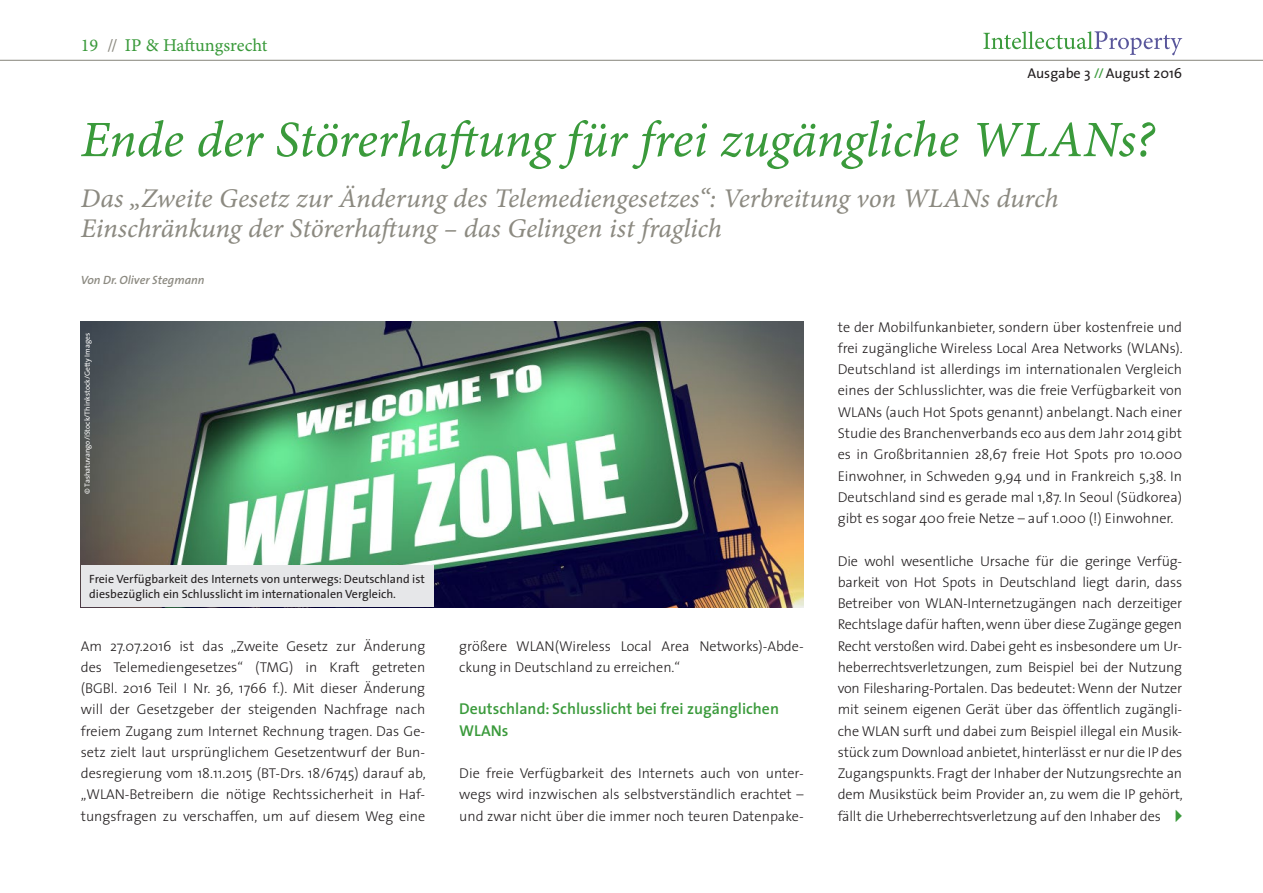
<style>
.page{position:relative;width:1263px;height:893px;background:#fff}
.page>*{position:absolute;margin:0;border:0;box-sizing:border-box;transform-origin:0 0}
.Titel_1{font:51px "Minion Pro It Capt";letter-spacing:-.005em;color:#3a9a3b}
.Titel_2{font:27px/30px "Minion Pro It Capt";letter-spacing:-.005em;color:#8c8a81}
.Seitentitel{font:18px "Minion Pro Capt";letter-spacing:-.005em;color:#3a9a3b}
.Titel_3{font:600 15.75px/21.3px "The Sans";color:#3a9a3b}
.Bodytext{font:300 14.25px/21.3px "The Sans";color:#231f20;text-align:justify}
.t1{font:14.25px "The Sans";color:#231f20}
.Bildunterschrift_gro{font:12px/15px "The Sans";color:#231f20}
.Autor{font:italic 600 12px "The Sans";color:#8c8a81}
.Foto-Quelle{font:7.5px "The Sans";color:#fff}
.s1{color:#8c8a81}
.s2{color:#3a9a3b}
</style>
<div class="page">
<img style="left:81px;top:321px;width:723px;height:286px">
<div style="left:81px;top:566px;width:353px;height:41px;background:#e6e7e9"></div>
<hr style="left:0;top:60px;width:1263px;height:1px;background:#8c8a81">
<svg style="left:983px;top:31px;width:199px;height:24px"></svg>
<p class="Seitentitel" style="left:81px;top:33px;width:188px">19 <span class="s1">//</span> IP &amp; Haftungsrecht</p>
<p class="t1" style="left:1027px;top:62px;width:156px">Ausgabe 3 <span class="s2">//</span> August 2016</p>
<p class="Titel_1" style="left:81px;top:104px;width:1075px">Ende der Störerhaftung für frei zugängliche WLANs?</p>
<p class="Titel_2" style="left:81px;top:184px;width:979px">Das „Zweite Gesetz zur Änderung des Telemediengesetzes“: Verbreitung von WLANs durch<br>Einschränkung der Störerhaftung – das Gelingen ist fraglich</p>
<p class="Autor" style="left:81px;top:270px;width:125px">Von Dr. Oliver Stegmann</p>
<p class="Foto-Quelle" style="left:81px;top:494px;width:163px;rotate:-90deg">© Tashatuvango/iStock/Thinkstock/Getty Images</p>
<p class="Bildunterschrift_gro" style="left:89px;top:571px;width:337px">Freie Verfügbarkeit des Internets von unterwegs: Deutschland ist diesbezüglich ein Schlusslicht im internationalen Vergleich.</p>
<p class="Bodytext" style="left:81px;top:635px;width:347px">Am 27.07.2016 ist das „Zweite Gesetz zur Änderung des Telemediengesetzes“ (TMG) in Kraft getreten (BGBl. 2016 Teil I Nr. 36, 1766 f.). Mit dieser Änderung will der Gesetzgeber der steigenden Nachfrage nach freiem Zugang zum Internet Rechnung tragen. Das Ge&shy;setz zielt laut ursprünglichem Gesetzentwurf der Bun&shy;desregierung vom 18.11.2015 (BT-Drs. 18/6745) darauf ab, „WLAN-Betreibern die nötige Rechtssicherheit in Haf&shy;tungsfragen zu verschaffen, um auf diesem Weg eine</p>
<p class="Bodytext" style="left:459px;top:635px;width:346px">größere WLAN(Wireless Local Area Networks)-Abde&shy;ckung in Deutschland zu erreichen.“</p>
<p class="Titel_3" style="left:459px;top:698px;width:321px">Deutschland: Schlusslicht bei frei zugänglichen<br>WLANs</p>
<p class="Bodytext" style="left:459px;top:762px;width:346px">Die freie Verfügbarkeit des Internets auch von unter&shy;wegs wird inzwischen als selbstverständlich erachtet – und zwar nicht über die immer noch teuren Datenpake-</p>
<p class="Bodytext" style="left:838px;top:316px;width:346px">te der Mobilfunkanbieter, sondern über kostenfreie und frei zugängliche Wireless Local Area Networks (WLANs).<br>Deutschland ist allerdings im internationalen Vergleich eines der Schlusslichter, was die freie Verfügbarkeit von WLANs (auch Hot Spots genannt) anbelangt. Nach einer Studie des Branchenverbands eco aus dem Jahr 2014 gibt es in Großbritannien 28,67 freie Hot Spots pro 10.000<br>Einwohner, in Schweden 9,94 und in Frankreich 5,38. In Deutschland sind es gerade mal 1,87. In Seoul (Südkorea) gibt es sogar 400 freie Netze – auf 1.000 (!) Einwohner.</p>
<p class="Bodytext" style="left:838px;top:550px;width:347px">Die wohl wesentliche Ursache für die geringe Verfüg&shy;barkeit von Hot Spots in Deutschland liegt darin, dass Betreiber von WLAN-Internetzugängen nach derzeitiger Rechtslage dafür haften, wenn über diese Zugänge gegen Recht verstoßen wird. Dabei geht es insbesondere um Ur&shy;heberrechtsverletzungen, zum Beispiel bei der Nutzung von Filesharing-Portalen. Das bedeutet: Wenn der Nutzer mit seinem eigenen Gerät über das öffentlich zugängli&shy;che WLAN surft und dabei zum Beispiel illegal ein Musik&shy;stück zum Download anbietet, hinterlässt er nur die IP des Zugangspunkts. Fragt der Inhaber der Nutzungsrechte an dem Musikstück beim Provider an, zu wem die IP gehört, fällt die Urheberrechtsverletzung auf den Inhaber des</p>
</div>
